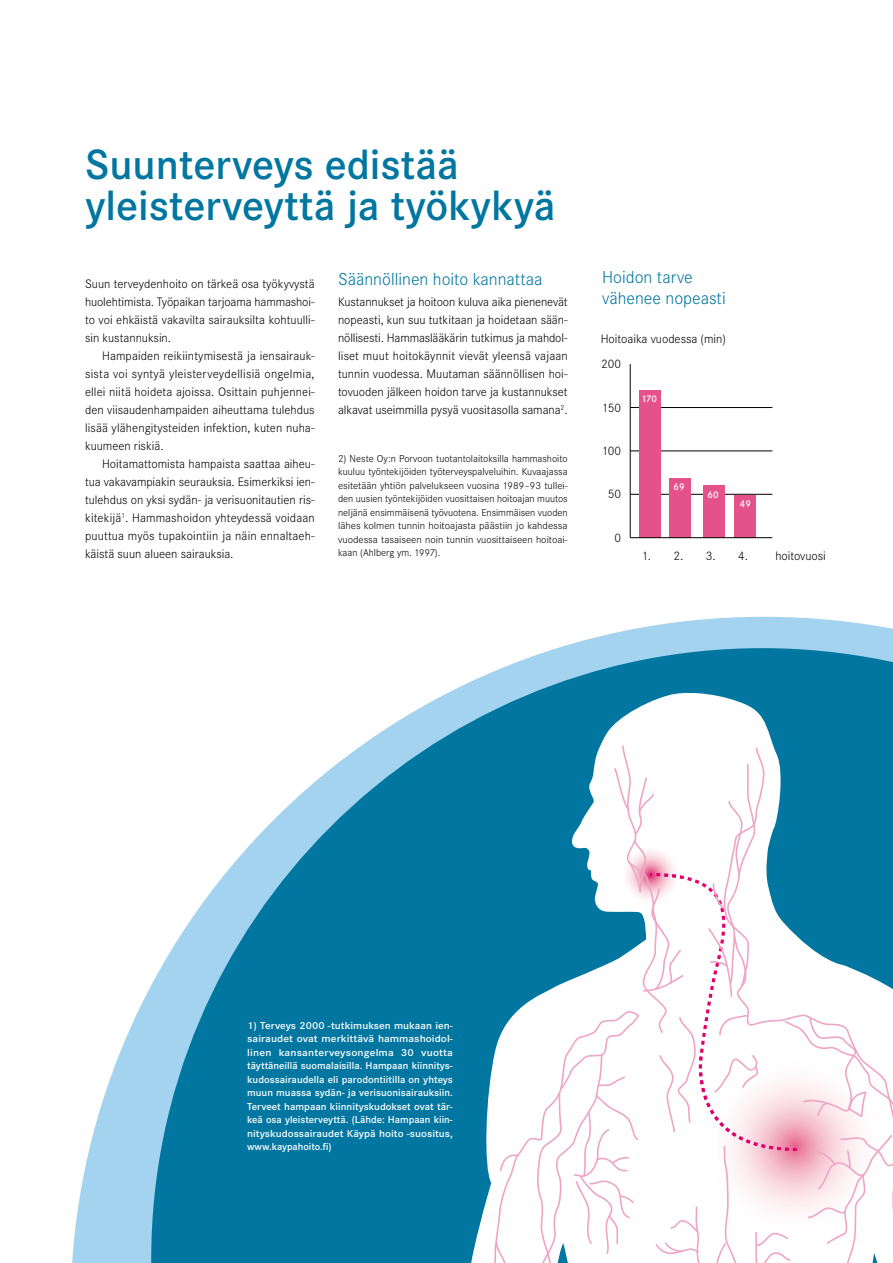
<style>
.page{position:relative;width:893px;height:1263px;background:#fff}
.page>*{position:absolute;margin:0;border:0;box-sizing:border-box;transform-origin:0 0}
.t1{font:600 43.95px/41px "Corporate S";color:#0076a0}
.t2{font:300 18px/20.5px "Corporate S";color:#0076a0}
.t3{font:300 12.75px/18px "Corporate S";color:#000;text-align:justify}
.t4{font:600 10.5px/13.5px "Corporate S";color:#fff;text-align:justify;scale:1.08 1}
.t5{font:300 10.5px/13.5px "Corporate S";color:#000;text-align:justify}
.t6{font:600 10.05px "Corporate S";color:#fff}
</style>
<div class="page">
<svg style="left:72px;top:986px;width:79px;height:277px;fill:#a3d3ef"></svg>
<svg style="left:151px;top:731px;width:231px;height:532px;fill:#0076a0"></svg>
<svg style="left:382px;top:616px;width:511px;height:647px"></svg>
<hr style="left:630px;top:364px;width:1px;height:174px;background:#000">
<hr style="left:630px;top:407px;width:142px;height:1px;background:#000">
<hr style="left:630px;top:451px;width:142px;height:1px;background:#000">
<hr style="left:630px;top:494px;width:142px;height:1px;background:#000">
<div style="left:639px;top:390px;width:22px;height:148px;background:#e5528a"></div>
<div style="left:670px;top:478px;width:21px;height:60px;background:#e5528a"></div>
<div style="left:703px;top:486px;width:21px;height:52px;background:#e5528a"></div>
<div style="left:735px;top:495px;width:21px;height:43px;background:#e5528a"></div>
<hr style="left:630px;top:537px;width:142px;height:1px;background:#000">
<h1 class="t1" style="left:85px;top:145px;width:472px">Suunterveys edistää yleisterveyttä ja työkykyä</h1>
<p class="t3" style="left:85px;top:275px;width:231px">Suun terveydenhoito on tärkeä osa työkyvystä huolehtimista. Työpaikan tarjoama hammashoi&shy;to voi ehkäistä vakavilta sairauksilta kohtuulli&shy;sin kustannuksin.</p>
<p class="t3" style="left:85px;top:347px;width:231px;text-indent:17px">Hampaiden reikiintymisestä ja iensairauk&shy;sista voi syntyä yleisterveydellisiä ongelmia, ellei niitä hoideta ajoissa. Osittain puhjennei&shy;den viisaudenhampaiden aiheuttama tulehdus lisää ylähengitysteiden infektion, kuten nuha&shy;kuumeen riskiä.</p>
<p class="t3" style="left:85px;top:455px;width:231px;text-indent:17px">Hoitamattomista hampaista saattaa aiheu&shy;tua vakavampiakin seurauksia. Esimerkiksi ien&shy;tulehdus on yksi sydän- ja verisuonitautien ris&shy;kitekijä<sup>1</sup>. Hammashoidon yhteydessä voidaan puuttua myös tupakointiin ja näin ennaltaeh&shy;käistä suun alueen sairauksia.</p>
<h2 class="t2" style="left:338px;top:269px;width:206px">Säännöllinen hoito kannattaa</h2>
<p class="t3" style="left:338px;top:293px;width:231px">Kustannukset ja hoitoon kuluva aika pienenevät nopeasti, kun suu tutkitaan ja hoidetaan sään&shy;nöllisesti. Hammaslääkärin tutkimus ja mahdol&shy;liset muut hoitokäynnit vievät yleensä vajaan tunnin vuodessa. Muutaman säännöllisen hoi&shy;tovuoden jälkeen hoidon tarve ja kustannukset alkavat useimmilla pysyä vuositasolla samana<sup>2</sup>.</p>
<p class="t5" style="left:338px;top:452px;width:231px">2) Neste Oy:n Porvoon tuotantolaitoksilla hammashoito kuuluu työntekijöiden työterveyspalveluihin. Kuvaajassa esitetään yhtiön palvelukseen vuosina 1989–93 tullei&shy;den uusien työntekijöiden vuosittaisen hoitoajan muutos neljänä ensimmäisenä työvuotena. Ensimmäisen vuoden lähes kolmen tunnin hoitoajasta päästiin jo kahdessa vuodessa tasaiseen noin tunnin vuosittaiseen hoitoai&shy;kaan (Ahlberg ym. 1997).</p>
<h2 class="t2" style="left:602px;top:267px;width:125px">Hoidon tarve vähenee nopeasti</h2>
<p class="t3" style="left:601px;top:329px;width:127px">Hoitoaika vuodessa (min)</p>
<p class="t3" style="left:601px;top:355px;width:21px">200</p>
<p class="t3" style="left:602px;top:399px;width:20px">150</p>
<p class="t3" style="left:602px;top:442px;width:21px">100</p>
<p class="t3" style="left:608px;top:485px;width:15px">50</p>
<p class="t3" style="left:614px;top:529px;width:8px">0</p>
<p class="t6" style="left:641px;top:393px;width:18px">170</p>
<p class="t6" style="left:673px;top:481px;width:13px">69</p>
<p class="t6" style="left:708px;top:489px;width:13px">60</p>
<p class="t6" style="left:740px;top:498px;width:13px">49</p>
<p class="t3" style="left:642px;top:547px;width:43px">1. 2.</p>
<p class="t3" style="left:706px;top:547px;width:44px">3. 4.</p>
<p class="t3" style="left:775px;top:547px;width:52px">hoitovuosi</p>
<p class="t4" style="left:247px;top:1018px;width:192px">1) Terveys 2000 -tutkimuksen mukaan ien&shy;sairaudet ovat merkittävä hammashoidol&shy;linen kansanterveysongelma 30 vuotta täyttäneillä suomalaisilla. Hampaan kiinnitys&shy;kudossairaudella eli parodontiitilla on yhteys muun muassa sydän- ja verisuonisairauksiin.<br>Terveet hampaan kiinnityskudokset ovat tär&shy;keä osa yleisterveyttä. (Lähde: Hampaan kiin&shy;nityskudossairaudet Käypä hoito -suositus, www.kaypahoito.fi)</p>
</div>
